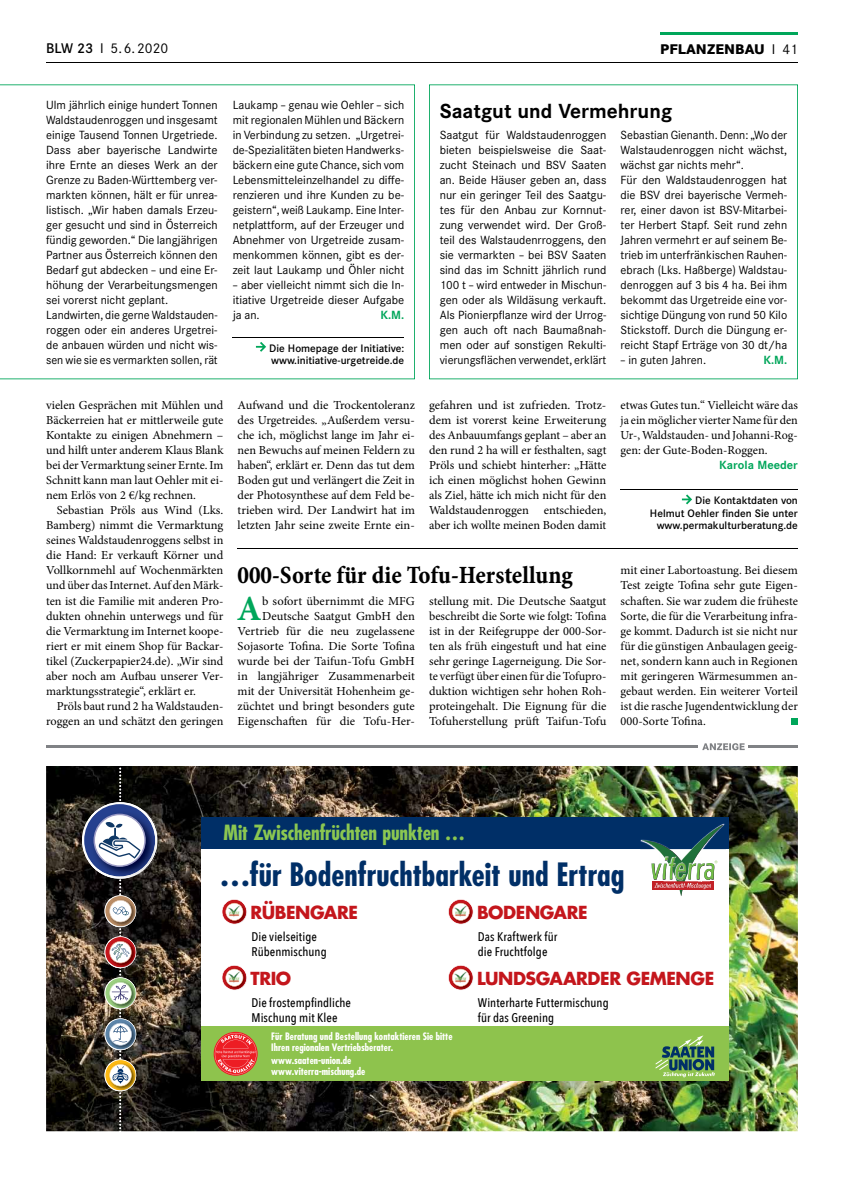
<style>
.page{position:relative;width:844px;height:1188px;background:#fff}
.page>*{position:absolute;margin:0;border:0;box-sizing:border-box;transform-origin:0 0}
.t1{font:700 35.38px "Minion Pro";color:#00a65a}
.t2{font:700 condensed 31.25px "Futura";letter-spacing:-.005em;color:#002f67}
.t3{font:25px "Minion Pro Bold Cn Capt";color:#000}
.t4{font:700 condensed 20.38px "Futura";letter-spacing:-.01em;color:#8bc751}
.t5{font:700 20px "Corporate S";color:#000}
.t6{font:700 17.5px "Futura";letter-spacing:-.02em;color:#c4161c}
.t7{font:13.75px "Corporate S";color:#000}
.t8{font:800 13.75px "Corporate S";letter-spacing:.01em;color:#000}
.t9{font:500 12.5px/15px "Avenir Next Condensed";letter-spacing:.005em;color:#000}
.t10{font:12.25px/15px "Minion Pro";color:#000;text-align:justify}
.t11{font:11.62px/15px "Corporate S";color:#000;text-align:justify}
.t12{font:700 11.62px "Corporate S";color:#00a65a}
.t13{font:500 10.62px/12.5px "Corporate S";color:#000}
.t14{font:700 condensed 10px/11.2px "Futura";color:#fff}
.s1{font-weight:500}
.s2{font-weight:400}
</style>
<div class="page">
<hr style="left:660px;top:32px;width:137px;height:2px;background:#00a65a">
<hr style="left:46px;top:62px;width:751px;height:1px;background:#000">
<hr style="left:46px;top:745px;width:751px;height:2px;background:#808285">
<div style="left:698px;top:739px;width:50px;height:14px;background:#fff"></div>
<svg style="left:702px;top:743px;width:42px;height:7px"></svg>
<svg style="left:0;top:84px;width:415px;height:295px"></svg>
<svg style="left:429px;top:84px;width:368px;height:295px"></svg>
<div style="left:791px;top:717px;width:6px;height:7px;background:#00a65a"></div>
<hr style="left:237px;top:548px;width:560px;height:1px;background:#000">
<img style="left:46px;top:766px;width:751px;height:364px">
<img style="left:82px;top:766px;width:75px;height:364px">
<div style="left:201px;top:823px;width:527px;height:213px;background:#fff"></div>
<div style="left:201px;top:1026px;width:527px;height:54px;background:#8ec34d"></div>
<svg style="left:655px;top:1035px;width:59px;height:41px"></svg>
<svg style="left:213px;top:1031px;width:44px;height:44px"></svg>
<svg style="left:215px;top:1032px;width:41px;height:42px;background:#e05548"></svg>
<div style="left:201px;top:817px;width:527px;height:31px;background:#002f67"></div>
<svg style="left:641px;top:824px;width:82px;height:71px"></svg>
<svg style="left:222px;top:899px;width:25px;height:25px"></svg>
<svg style="left:222px;top:965px;width:25px;height:25px"></svg>
<svg style="left:448px;top:899px;width:25px;height:25px"></svg>
<svg style="left:448px;top:965px;width:25px;height:25px"></svg>
<hr style="left:620px;top:489px;width:177px;height:1px;background:#000">
<svg style="left:681px;top:494px;width:11px;height:10px"></svg>
<p class="t7" style="left:46px;top:40px;width:124px"><span class="s1">BLW 23</span> I 5. 6. 2020</p>
<p class="t8" style="left:660px;top:40px;width:139px">PFLANZENBAU <span class="s2">I 41</span></p>
<p class="t11" style="left:46px;top:98px;width:173px;text-align:left">Ulm jährlich einige hundert Tonnen Waldstaudenroggen und insgesamt einige Tausend Tonnen Urgetriede.<br>Dass aber bayerische Landwirte ihre Ernte an dieses Werk an der Grenze zu Baden-Württemberg ver&shy;markten können, hält er für unrea&shy;listisch. „Wir haben damals Erzeu&shy;ger gesucht und sind in Österreich fündig geworden.“ Die langjährigen Partner aus Österreich können den Bedarf gut abdecken – und eine Er&shy;höhung der Verarbeitungsmengen sei vorerst nicht geplant.<br>Landwirten, die gerne Waldstauden&shy;roggen oder ein anderes Urgetrei&shy;de anbauen würden und nicht wis&shy;sen wie sie es vermarkten sollen, rät</p>
<p class="t11" style="left:232px;top:98px;width:173px">Laukamp – genau wie Oehler – sich mit regionalen Mühlen und Bäckern in Verbindung zu setzen. „Urgetrei&shy;de-Spezialitäten bieten Handwerks&shy;bäckern eine gute Chance, sich vom Lebensmitteleinzelhandel zu diffe&shy;renzieren und ihre Kunden zu be&shy;geistern“, weiß Laukamp. Eine Inter&shy;netplattform, auf der Erzeuger und Abnehmer von Urgetreide zusam&shy;menkommen können, gibt es der&shy;zeit laut Laukamp und Öhler nicht</p>
<p class="t11" style="left:232px;top:278px;width:173px">– aber vielleicht nimmt sich die In&shy;itiative Urgetreide dieser Aufgabe ja an.</p>
<p class="t12" style="left:380px;top:308px;width:25px">K.M.</p>
<p class="t13" style="left:269px;top:342px;width:136px">Die Homepage der Initiative: www.initiative-urgetreide.de</p>
<h3 class="t5" style="left:439px;top:98px;width:234px">Saatgut und Vermehrung</h3>
<p class="t11" style="left:439px;top:128px;width:168px">Saatgut für Waldstaudenroggen bieten beispielsweise die Saat&shy;zucht Steinach und BSV Saaten an. Beide Häuser geben an, dass nur ein geringer Teil des Saatgu&shy;tes für den Anbau zur Kornnut&shy;zung verwendet wird. Der Groß&shy;teil des Walstaudenrroggens, den sie vermarkten – bei BSV Saaten sind das im Schnitt jährlich rund 100 t – wird entweder in Mischun&shy;gen oder als Wildäsung verkauft.<br>Als Pionierpflanze wird der Urrog&shy;gen auch oft nach Baumaßnah&shy;men oder auf sonstigen Rekulti&shy;vierungsflächen verwendet, erklärt</p>
<p class="t11" style="left:620px;top:128px;width:168px;text-align:left">Sebastian Gie nanth. Denn: „Wo der<br>Walstaudenroggen nicht wächst, wächst gar nichts mehr“.<br>Für den Waldstaudenroggen hat die BSV drei bayerische Vermeh&shy;rer, einer davon ist BSV-Mitarbei&shy;ter Herbert Stapf. Seit rund zehn<br>Jahren vermehrt er auf seinem Be&shy;trieb im unterfränkischen Rauhen&shy;ebrach (Lks. Haßberge) Waldstau&shy;denroggen auf 3 bis 4 ha. Bei ihm bekommt das Urgetreide eine vor&shy;sichtige Düngung von rund 50 Kilo<br>Stickstoff. Durch die Düngung er&shy;reicht Stapf Erträge von 30 dt/ha</p>
<p class="t11" style="left:620px;top:353px;width:87px">– in guten Jahren.</p>
<p class="t12" style="left:763px;top:353px;width:25px">K.M.</p>
<p class="t10" style="left:46px;top:398px;width:179px">vielen Gesprächen mit Mühlen und Bäckerreien hat er mittlerweile gute Kontakte zu einigen Abnehmern – und hilft unter anderem Klaus Blank bei der Vermarktung seiner Ernte. Im Schnitt kann man laut Oehler mit ei&shy;nem Erlös von 2 €/kg rechnen.</p>
<p class="t10" style="left:46px;top:503px;width:179px;text-indent:11px">Sebastian Pröls aus Wind (Lks.<br>Bamberg) nimmt die Vermarktung seines Waldstaudenroggens selbst in die Hand: Er verkauft Körner und Vollkornmehl auf Wochenmärkten und über das Internet. Auf den Märk&shy;ten ist die Familie mit anderen Pro&shy;dukten ohnehin unterwegs und für die Vermarktung im Internet koope&shy;riert er mit einem Shop für Backar&shy;tikel (Zuckerpapier24.de). „Wir sind aber noch am Aufbau unserer Ver&shy;marktungsstrategie“, erklärt er.</p>
<p class="t10" style="left:46px;top:698px;width:179px;text-align:right">Pröls baut rund 2 ha Waldstauden&shy;roggen an und schätzt den geringen</p>
<p class="t10" style="left:237px;top:398px;width:179px">Aufwand und die Trocken toleranz des Urgetreides. „Außerdem versu&shy;che ich, möglichst lange im Jahr ei&shy;nen Bewuchs auf meinen Feldern zu haben“, erklärt er. Denn das tut dem Boden gut und verlängert die Zeit in der Photosynthese auf dem Feld be&shy;trieben wird. Der Landwirt hat im letzten Jahr seine zweite Ernte ein-</p>
<p class="t10" style="left:429px;top:398px;width:179px">gefahren und ist zufrieden. Trotz&shy;dem ist vorerst keine Erweiterung des Anbauumfangs geplant – aber an den rund 2 ha will er festhalten, sagt Pröls und schiebt hinterher: „Hätte ich einen möglichst hohen Gewinn als Ziel, hätte ich mich nicht für den Waldstaudenroggen entschieden, aber ich wollte meinen Boden damit</p>
<p class="t10" style="left:620px;top:398px;width:179px">etwas Gutes tun.“ Vielleicht wäre das ja ein möglicher vierter Name für den Ur-, Waldstauden- und Johanni-Rog&shy;gen: der Gute-Boden-Roggen.</p>
<p class="t12" style="left:719px;top:458px;width:80px">Karola Meeder</p>
<p class="t13" style="left:649px;top:494px;width:149px;text-align:right">Die Kontaktdaten von<br>Helmut Oehler finden Sie unter www.permakulturberatung.de</p>
<h3 class="t3" style="left:237px;top:560px;width:336px">000-Sorte für die Tofu-Herstellung</h3>
<p class="t10" style="left:237px;top:593px;width:179px;text-align:right">b sofort übernimmt die MFG<br>Deutsche Saatgut GmbH den<br>Vertrieb für die neu zugelassene<br>Sojasorte Tofina. Die Sorte Tofina wurde bei der Taifun-Tofu GmbH in langjähriger Zusammenarbeit mit der Universität Hohenheim ge&shy;züchtet und bringt besonders gute<br>Eigenschaften für die Tofu-Her-</p>
<p class="t10" style="left:429px;top:593px;width:179px">stellung mit. Die Deutsche Saatgut beschreibt die Sorte wie folgt: Tofina ist in der Reifegruppe der 000-Sor&shy;ten als früh eingestuft und hat eine sehr geringe Lagerneigung. Die Sor&shy;te verfügt über einen für die Tofupro&shy;duktion wichtigen sehr hohen Roh&shy;proteingehalt. Die Eignung für die Tofuherstellung prüft Taifun-Tofu</p>
<h1 class="t1" style="left:237px;top:583px;width:26px">A</h1>
<p class="t10" style="left:620px;top:563px;width:179px">mit einer Labor toastung. Bei diesem Test zeigte Tofina sehr gute Eigen&shy;schaften. Sie war zudem die früheste Sorte, die für die Verarbeitung infra&shy;ge kommt. Dadurch ist sie nicht nur für die günstigen Anbaulagen geeig&shy;net, sondern kann auch in Regionen mit geringeren Wärmesummen an&shy;gebaut werden. Ein weiterer Vorteil ist die rasche Jugendentwicklung der 000-Sorte Tofina.</p>
<h3 class="t4" style="left:223px;top:819px;width:243px">Mit Zwischenfrüchten punkten …</h3>
<h2 class="t2" style="left:219px;top:854px;width:406px">…für Bodenfruchtbarkeit und Ertrag</h2>
<p class="t9" style="left:251px;top:928px;width:77px">Die vielseitige<br>Rübenmischung</p>
<h3 class="t6" style="left:250px;top:899px;width:109px">RÜBENGARE</h3>
<h3 class="t6" style="left:477px;top:899px;width:112px">BODENGARE</h3>
<p class="t9" style="left:478px;top:928px;width:81px">Das Kraftwerk für die Fruchtfolge</p>
<h3 class="t6" style="left:250px;top:965px;width:42px">TRIO</h3>
<p class="t9" style="left:251px;top:994px;width:101px">Die frostempfindliche<br>Mischung mit Klee</p>
<p class="t14" style="left:271px;top:1030px;width:183px">Für Beratung und Bestellung kontaktieren Sie bitte<br>Ihren regionalen Vertriebsberater.</p>
<p class="t14" style="left:271px;top:1054px;width:95px">www.saaten-union.de www.viterra-mischung.de</p>
<h3 class="t6" style="left:477px;top:965px;width:239px">LUNDSGAARDER GEMENGE</h3>
<p class="t9" style="left:478px;top:994px;width:132px">Winterharte Futtermischung für das Greening</p>
</div>
